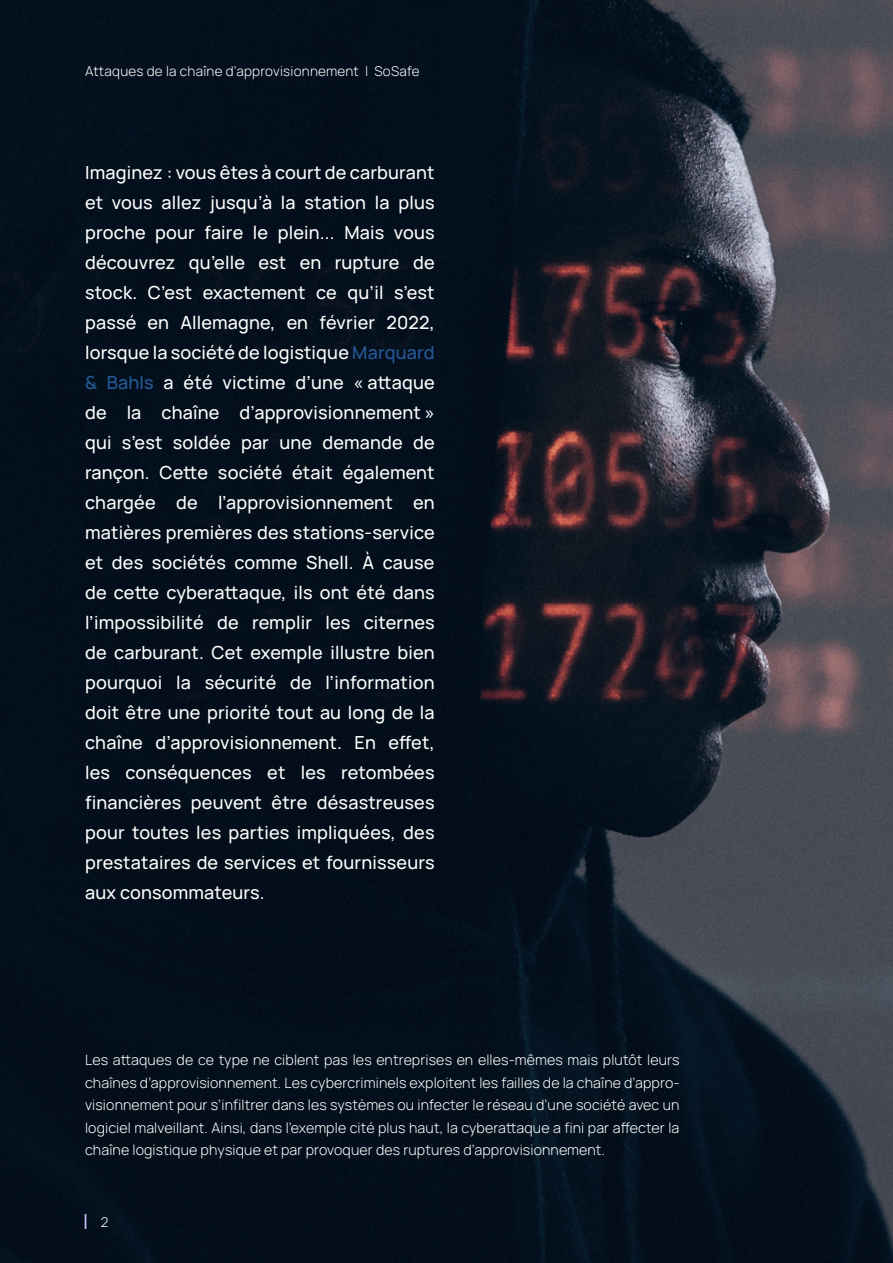
<style>
.page{position:relative;width:893px;height:1263px;background:#fff}
.page>*{position:absolute;margin:0;border:0;box-sizing:border-box;transform-origin:0 0}
.t1{font:500 18px/30px "Manrope";letter-spacing:.01em;color:#fff;text-align:justify}
.Text_10{font:300 14.25px/22.5px "Manrope";letter-spacing:.01em;color:#fff;text-align:justify}
.t2{font:300 13.5px "Manrope";letter-spacing:.02em;color:#fff}
.s1{color:#275b9b}
</style>
<div class="page">
<img style="left:0;top:0;width:893px;height:1263px">
<svg style="left:85px;top:1214px;width:1px;height:15px"></svg>
<p class="t2" style="left:85px;top:62px;width:336px">Attaques de la chaîne d’approvisionnement | SoSafe</p>
<p class="t1" style="left:85px;top:156px;width:351px">Imaginez : vous êtes à court de carburant et vous allez jusqu’à la station la plus proche pour faire le plein... Mais vous découvrez qu’elle est en rupture de stock. C’est exactement ce qu’il s’est passé en Allemagne, en février 2022, lorsque la société de logistique <span class="s1">Marquard &amp; Bahls</span> a été victime d’une « attaque de la chaîne d’approvisionnement » qui s’est soldée par une demande de rançon. Cette société était également chargée de l’approvisionnement en matières premières des stations-service et des sociétés comme Shell. À cause de cette cyberattaque, ils ont été dans l’impossibilité de remplir les citernes de carburant. Cet exemple illustre bien pourquoi la sécurité de l’information doit être une priorité tout au long de la chaîne d’approvisionnement. En effet, les conséquences et les retombées financières peuvent être désastreuses pour toutes les parties impliquées, des prestataires de services et fournisseurs aux consommateurs.</p>
<p class="Text_10" style="left:85px;top:1048px;width:596px">Les attaques de ce type ne ciblent pas les entreprises en elles-mêmes mais plutôt leurs chaînes d’approvisionnement. Les cybercriminels exploitent les failles de la chaîne d’appro&shy;visionnement pour s’infiltrer dans les systèmes ou infecter le réseau d’une société avec un logiciel malveillant. Ainsi, dans l’exemple cité plus haut, la cyberattaque a fini par affecter la chaîne logistique physique et par provoquer des ruptures d’approvisionnement.</p>
<p class="t2" style="left:101px;top:1212px;width:9px">2</p>
</div>
